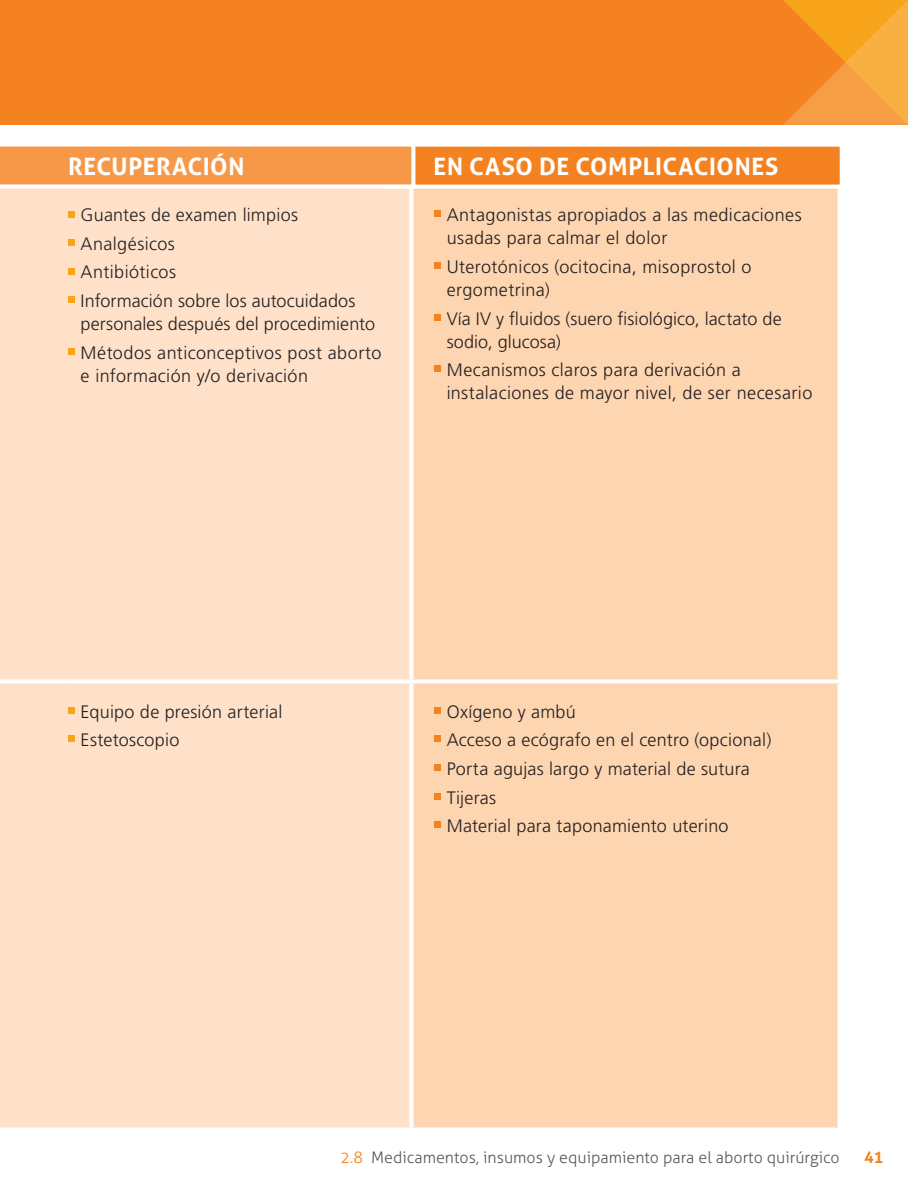
<style>
.page{position:relative;width:908px;height:1191px;background:#fff}
.page>*{position:absolute;margin:0;border:0;box-sizing:border-box;transform-origin:0 0}
.body_copy{font:700 24px "Aller Typo";letter-spacing:.025em;color:#fff}
.t1{font:300 18px/28.6px "Frutiger LT Std";letter-spacing:.015em;color:#231f20}
.t2{font:300 16px "Aller";color:#57585a}
.t3{font:700 16px "Aller Typo";color:#f58220}
.s1{color:#f58220}
</style>
<div class="page">
<div style="left:0;top:0;width:907px;height:125px;background:#f58220"></div>
<svg style="left:783px;top:0;width:124px;height:125px"></svg>
<div style="left:0;top:188px;width:409px;height:939px;background:#fee1c8"></div>
<div style="left:413px;top:189px;width:424px;height:938px;background:#fdd5b0"></div>
<svg style="left:409px;top:189px;width:1px;height:490px"></svg>
<svg style="left:837px;top:189px;width:1px;height:490px"></svg>
<svg style="left:0;top:679px;width:68px;height:4px"></svg>
<svg style="left:68px;top:679px;width:343px;height:4px"></svg>
<svg style="left:411px;top:679px;width:429px;height:4px"></svg>
<svg style="left:409px;top:683px;width:4px;height:444px"></svg>
<svg style="left:837px;top:683px;width:3px;height:444px"></svg>
<svg style="left:0;top:1127px;width:68px;height:1px"></svg>
<svg style="left:68px;top:1127px;width:343px;height:1px"></svg>
<svg style="left:411px;top:1127px;width:429px;height:2px"></svg>
<div style="left:68px;top:211px;width:7px;height:7px;background:#f9a51b"></div>
<div style="left:68px;top:239px;width:7px;height:7px;background:#f9a51b"></div>
<div style="left:68px;top:268px;width:7px;height:6px;background:#f9a51b"></div>
<div style="left:68px;top:296px;width:7px;height:7px;background:#f9a51b"></div>
<div style="left:68px;top:348px;width:7px;height:7px;background:#f9a51b"></div>
<div style="left:434px;top:210px;width:7px;height:7px;background:#f58220"></div>
<div style="left:434px;top:262px;width:7px;height:7px;background:#f58220"></div>
<div style="left:434px;top:314px;width:7px;height:6px;background:#f58220"></div>
<div style="left:434px;top:365px;width:7px;height:7px;background:#f58220"></div>
<div style="left:68px;top:707px;width:7px;height:6px;background:#f9a51b"></div>
<div style="left:68px;top:735px;width:7px;height:7px;background:#f9a51b"></div>
<div style="left:434px;top:707px;width:7px;height:6px;background:#f58220"></div>
<div style="left:434px;top:735px;width:7px;height:7px;background:#f58220"></div>
<div style="left:434px;top:764px;width:7px;height:7px;background:#f58220"></div>
<div style="left:434px;top:793px;width:7px;height:6px;background:#f58220"></div>
<div style="left:434px;top:821px;width:7px;height:7px;background:#f58220"></div>
<div style="left:384px;top:143px;width:459px;height:46px;background:#f58220;border:4px solid #fff"></div>
<svg style="left:0;top:143px;width:415px;height:45px;background:#f8a866"></svg>
<p class="body_copy" style="left:68px;top:152px;width:178px">RECUPERACIÓN</p>
<p class="body_copy" style="left:433px;top:152px;width:346px">EN CASO DE COMPLICACIONES</p>
<p class="t1" style="left:81px;top:201px;width:276px">Guantes de examen limpios<br>Analgésicos<br>Antibióticos<br>Información sobre los autocuidados</p>
<p class="t1" style="left:81px;top:310px;width:302px">personales después del procedimiento<br>Métodos anticonceptivos post aborto</p>
<p class="t1" style="left:81px;top:361px;width:229px">e información y/o derivación</p>
<p class="t1" style="left:446px;top:204px;width:356px;line-height:23px">Antagonistas apropiados a las medicaciones usadas para calmar el dolor</p>
<p class="t1" style="left:446px;top:255px;width:306px;line-height:23px">Uterotónicos (ocitocina, misoprostol o ergometrina)</p>
<p class="t1" style="left:446px;top:307px;width:336px;line-height:23px">Vía IV y fluidos (suero fisiológico, lactato de sodio, glucosa)</p>
<p class="t1" style="left:446px;top:359px;width:367px;line-height:23px">Mecanismos claros para derivación a instalaciones de mayor nivel, de ser necesario</p>
<p class="t1" style="left:81px;top:697px;width:203px">Equipo de presión arterial<br>Estetoscopio</p>
<p class="t1" style="left:446px;top:697px;width:326px">Oxígeno y ambú<br>Acceso a ecógrafo en el centro (opcional)<br>Porta agujas largo y material de sutura<br>Tijeras<br>Material para taponamiento uterino</p>
<p class="t2" style="left:340px;top:1147px;width:500px"><span class="s1">2.8</span> Medicamentos, insumos y equipamiento para el aborto quirúrgico</p>
<p class="t3" style="left:863px;top:1147px;width:21px">41</p>
</div>
